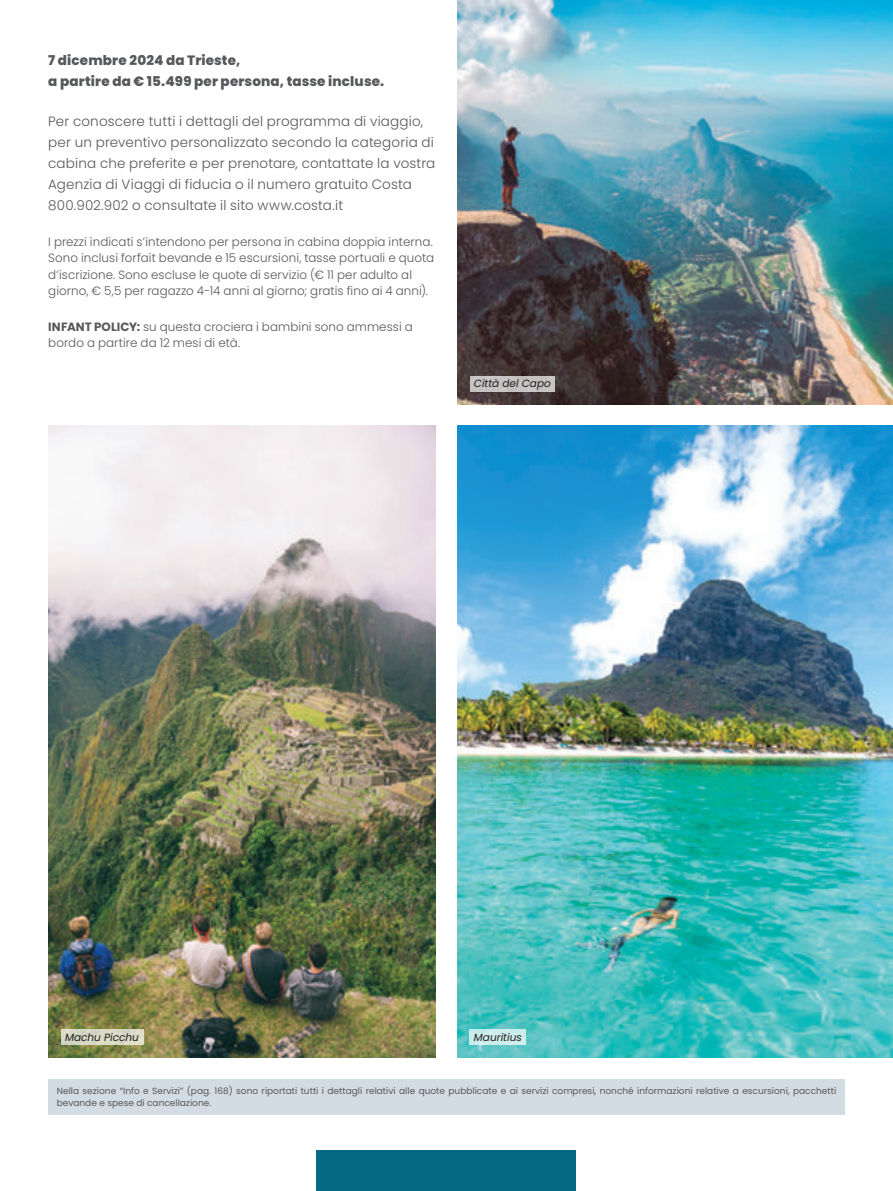
<style>
.page{position:relative;width:893px;height:1191px;background:#fff}
.page>*{position:absolute;margin:0;border:0;box-sizing:border-box;transform-origin:0 0}
.t1{font:300 13.5px/21px "Poppins";letter-spacing:.01em;color:#57585a}
.t2{font:800 13.5px/21px "Poppins";letter-spacing:.01em;color:#57585a}
.t3{font:300 12px/16.5px "Poppins";letter-spacing:.005em;color:#57585a}
.t4{font:italic 10.5px "Poppins";color:#231f20}
.t5{font:9px/12px "Poppins";color:#57585a}
.s1{font-weight:700}
</style>
<div class="page">
<img style="left:48px;top:425px;width:388px;height:632px">
<div style="left:48px;top:1079px;width:797px;height:35px;background:#d2dce2"></div>
<div style="left:61px;top:1029px;width:82px;height:16px;background:#d8d9c6"></div>
<img style="left:457px;top:425px;width:436px;height:632px">
<div style="left:470px;top:1029px;width:56px;height:16px;background:#ccecec"></div>
<img style="left:457px;top:0;width:436px;height:404px">
<div style="left:470px;top:376px;width:85px;height:15px;background:#c6c2c2"></div>
<div style="left:317px;top:1150px;width:259px;height:41px;background:#056981"></div>
<p class="t2" style="left:48px;top:50px;width:337px">7 dicembre 2024 da Trieste,<br>a partire da € 15.499 per persona, tasse incluse.</p>
<p class="t1" style="left:48px;top:111px;width:388px">Per conoscere tutti i dettagli del programma di viaggio, per un preventivo personalizzato secondo la categoria di cabina che preferite e per prenotare, contattate la vostra Agenzia di Viaggi di fiducia o il numero gratuito Costa 800.902.902 o consultate il sito www.costa.it</p>
<p class="t3" style="left:48px;top:233px;width:387px">I prezzi indicati s’intendono per persona in cabina doppia interna.<br>Sono inclusi forfait bevande e 15 escursioni, tasse portuali e quota d’iscrizione. Sono escluse le quote di servizio (€ 11 per adulto al giorno, € 5,5 per ragazzo 4-14 anni al giorno; gratis fino ai 4 anni).</p>
<p class="t3" style="left:48px;top:318px;width:366px"><span class="s1">INFANT POLICY:</span> su questa crociera i bambini sono ammessi a bordo a partire da 12 mesi di età.</p>
<p class="t4" style="left:474px;top:377px;width:78px">Città del Capo</p>
<p class="t4" style="left:65px;top:1031px;width:75px">Machu Picchu</p>
<p class="t4" style="left:474px;top:1031px;width:49px">Mauritius</p>
<p class="t5" style="left:57px;top:1084px;width:781px">Nella sezione “Info e Servizi” (pag. 168) sono riportati tutti i dettagli relativi alle quote pubblicate e ai servizi compresi, nonché informazioni relative a escursioni, pacchetti bevande e spese di cancellazione.</p>
</div>
